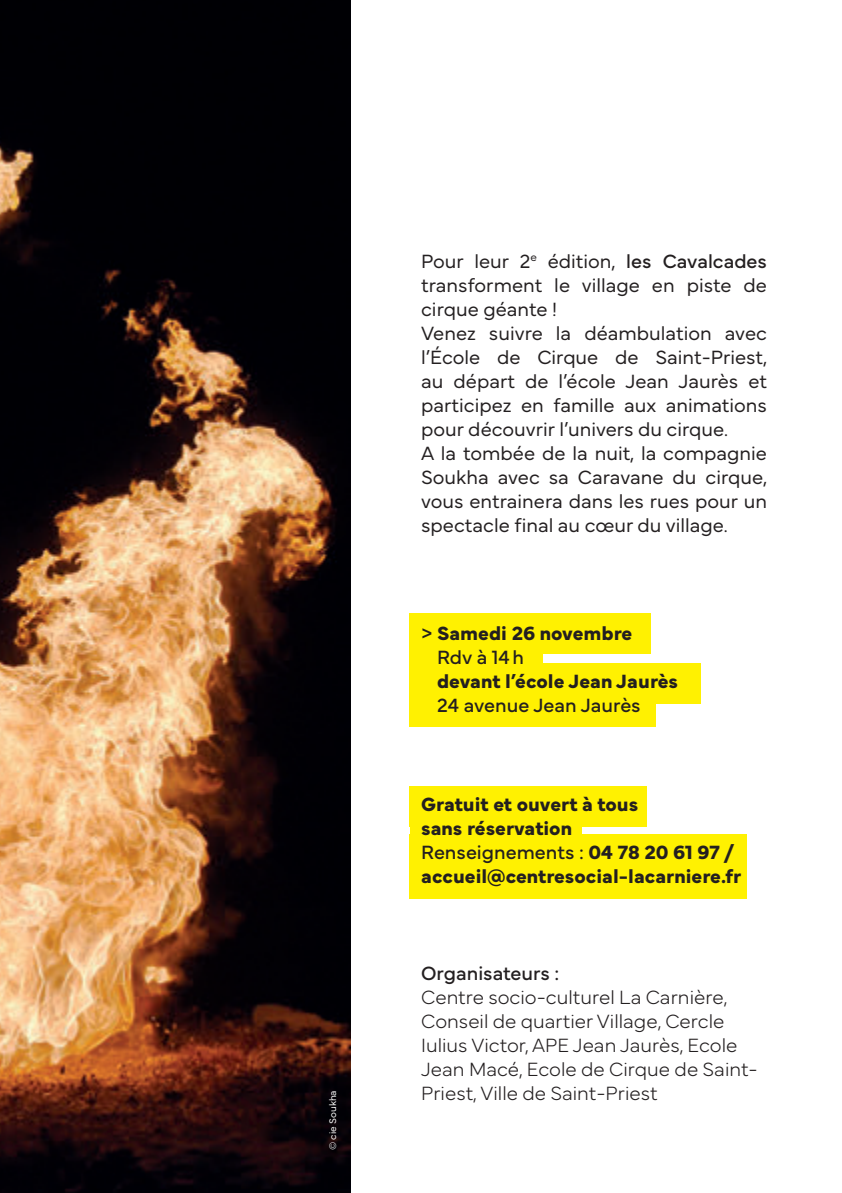
<style>
.page{position:relative;width:842px;height:1193px;background:#fff}
.page>*{position:absolute;margin:0;border:0;box-sizing:border-box;transform-origin:0 0}
.t1{font:300 20px/24px "Mundial";color:#231f20}
.t2{font:100 20px/24px "Mundial";color:#231f20}
.t3{font:700 20px/24px "Mundial";color:#231f20}
.t4{font:20px "Mundial";color:#231f20}
.t5{font:300 10px "Mundial";color:#fff}
.s1{font-weight:400}
</style>
<div class="page">
<div style="left:409px;top:685px;width:247px;height:41px;background:#fff101"></div>
<div style="left:409px;top:662px;width:291px;height:41px;background:#fff101"></div>
<div style="left:409px;top:637px;width:134px;height:41px;background:#fff101"></div>
<div style="left:409px;top:858px;width:337px;height:40px;background:#fff101"></div>
<div style="left:409px;top:833px;width:337px;height:41px;background:#fff101"></div>
<div style="left:409px;top:811px;width:172px;height:41px;background:#fff101"></div>
<div style="left:409px;top:785px;width:237px;height:41px;background:#fff101"></div>
<img style="left:0;top:0;width:350px;height:1192px">
<div style="left:409px;top:613px;width:242px;height:41px;background:#fff101"></div>
<p class="t5" style="left:325px;top:1149px;width:61px;rotate:-90deg">© cie Soukha</p>
<p class="t1" style="left:421px;top:247px;width:348px">Pour leur 2<sup>e</sup> édition, <span class="s1">les Cavalcades </span>transforment le village en piste de cirque géante !<br>Venez suivre la déambulation avec l’École de Cirque de Saint-Priest, au départ de l’école Jean Jaurès et participez en famille aux animations pour découvrir l’univers du cirque.<br>A la tombée de la nuit, la compagnie Soukha avec sa Caravane du cirque, vous entrainera dans les rues pour un spectacle final au cœur du village.</p>
<p class="t3" style="left:437px;top:619px;width:197px;text-indent:-16px"><span class="s1">&gt;</span> Samedi 26 novembre<br><span class="s1">Rdv à 14 h</span></p>
<p class="t3" style="left:437px;top:667px;width:242px">devant l’école Jean Jaurès</p>
<p class="t4" style="left:437px;top:689px;width:205px">24 avenue Jean Jaurès</p>
<p class="t3" style="left:421px;top:790px;width:321px">Gratuit et ouvert à tous<br>sans réservation<br><span class="s1">Renseignements :</span> 04 78 20 61 97 / accueil@centresocial-lacarniere.fr</p>
<p class="t4" style="left:421px;top:956px;width:140px">Organisateurs :</p>
<p class="t2" style="left:421px;top:982px;width:338px">Centre socio-culturel La Carnière, Conseil de quartier Village, Cercle Iulius Victor, APE Jean Jaurès, Ecole Jean Macé, Ecole de Cirque de Saint-Priest, Ville de Saint-Priest</p>
</div>
